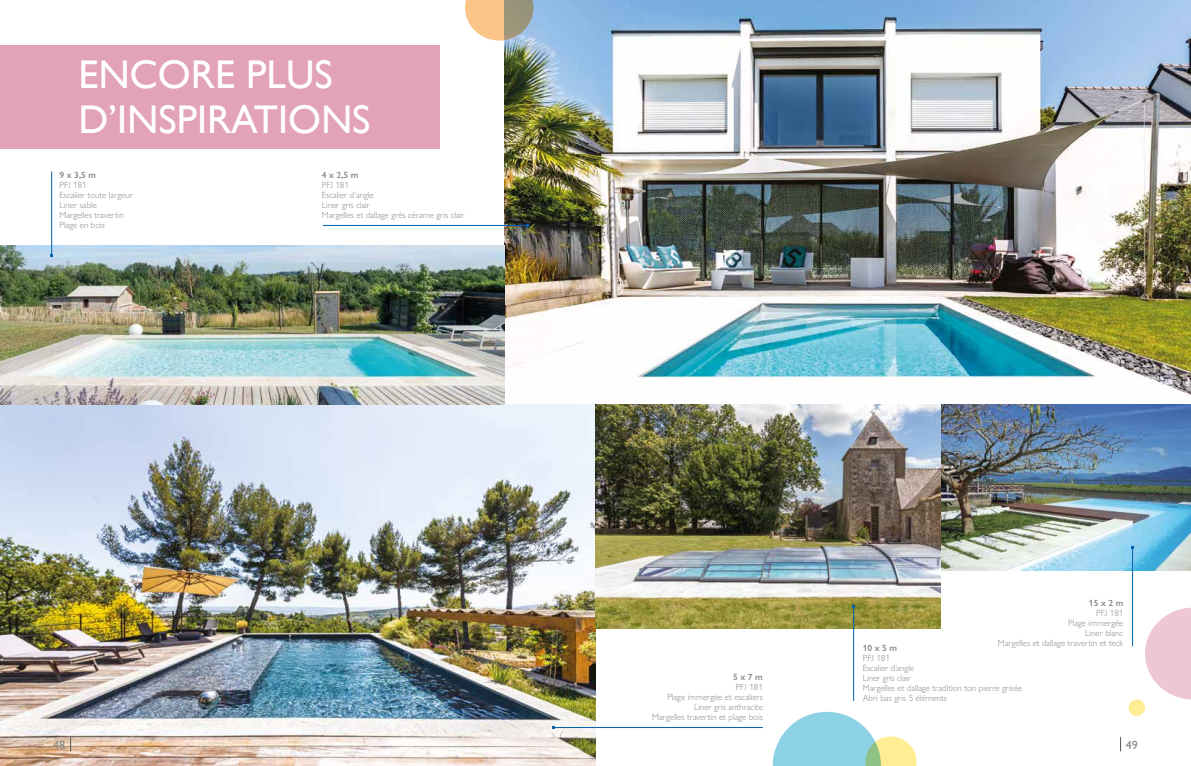
<style>
.page{position:relative;width:1191px;height:766px;background:#fff}
.page>*{position:absolute;margin:0;border:0;box-sizing:border-box;transform-origin:0 0}
.t1{font:40px/44.9px "Gill Sans";color:#fff}
.t2{font:500 12px "Gill Sans Nova";color:#878787}
.t3{font:300 9px/10px "Gill Sans Nova";color:#878787}
.t4{font:600 9px "Gill Sans Nova";color:#878787}
</style>
<div class="page">
<img style="left:505px;top:0;width:686px;height:396px">
<img style="left:0;top:404px;width:595px;height:361px">
<svg style="left:772px;top:711px;width:144px;height:54px"></svg>
<div style="left:1128px;top:699px;width:17px;height:16px;background:#ffed94;border-radius:50%"></div>
<svg style="left:465px;top:0;width:68px;height:41px;background:#d2ba96"></svg>
<svg style="left:1145px;top:607px;width:46px;height:92px"></svg>
<img style="left:0;top:245px;width:505px;height:159px">
<hr style="left:323px;top:225px;width:205px;height:1px;background:#0061ad">
<hr style="left:51px;top:171px;width:1px;height:84px;background:#0061ad">
<hr style="left:554px;top:727px;width:209px;height:1px;background:#0061ad">
<img style="left:941px;top:404px;width:250px;height:167px">
<hr style="left:1132px;top:547px;width:1px;height:99px;background:#0061ad">
<div style="left:0;top:45px;width:439px;height:104px;background:#e2a3b6"></div>
<img style="left:595px;top:404px;width:346px;height:224px">
<hr style="left:853px;top:606px;width:1px;height:94px;background:#0061ad">
<svg style="left:70px;top:737px;width:1px;height:14px"></svg>
<svg style="left:1120px;top:737px;width:1px;height:14px"></svg>
<h1 class="t1" style="left:78px;top:52px;width:294px">ENCORE PLUS<br>D’INSPIRATIONS</h1>
<p class="t4" style="left:60px;top:169px;width:38px">9 x 3,5 m</p>
<p class="t3" style="left:60px;top:180px;width:75px">PF.I 181<br>Escalier toute largeur<br>Liner sable<br>Margelles travertin<br>Plage en bois</p>
<p class="t4" style="left:322px;top:169px;width:38px">4 x 2,5 m</p>
<p class="t3" style="left:322px;top:180px;width:144px">PF.I 181<br>Escalier d'angle<br>Liner gris clair<br>Margelles et dallage grès cérame gris clair</p>
<p class="t4" style="left:733px;top:671px;width:31px">5 x 7 m</p>
<p class="t3" style="left:652px;top:682px;width:112px;text-align:right">PF.I 181<br>Plage immergée et escaliers<br>Liner gris anthracite<br>Margelles travertin et plage bois</p>
<p class="t4" style="left:1089px;top:597px;width:36px">15 x 2 m</p>
<p class="t3" style="left:998px;top:607px;width:127px;text-align:right">PF.I 181<br>Plage immergée<br>Liner blanc<br>Margelles et dallage travertin et teck</p>
<p class="t4" style="left:862px;top:641px;width:36px">10 x 5 m</p>
<p class="t3" style="left:862px;top:652px;width:161px">PF.I 181<br>Escalier d’angle<br>Liner gris clair<br>Margelles et dallage tradition ton pierre grisée<br>Abri bas gris 5 éléments</p>
<h2 class="t2" style="left:53px;top:737px;width:13px">48</h2>
<h2 class="t2" style="left:1125px;top:737px;width:13px">49</h2>
</div>
